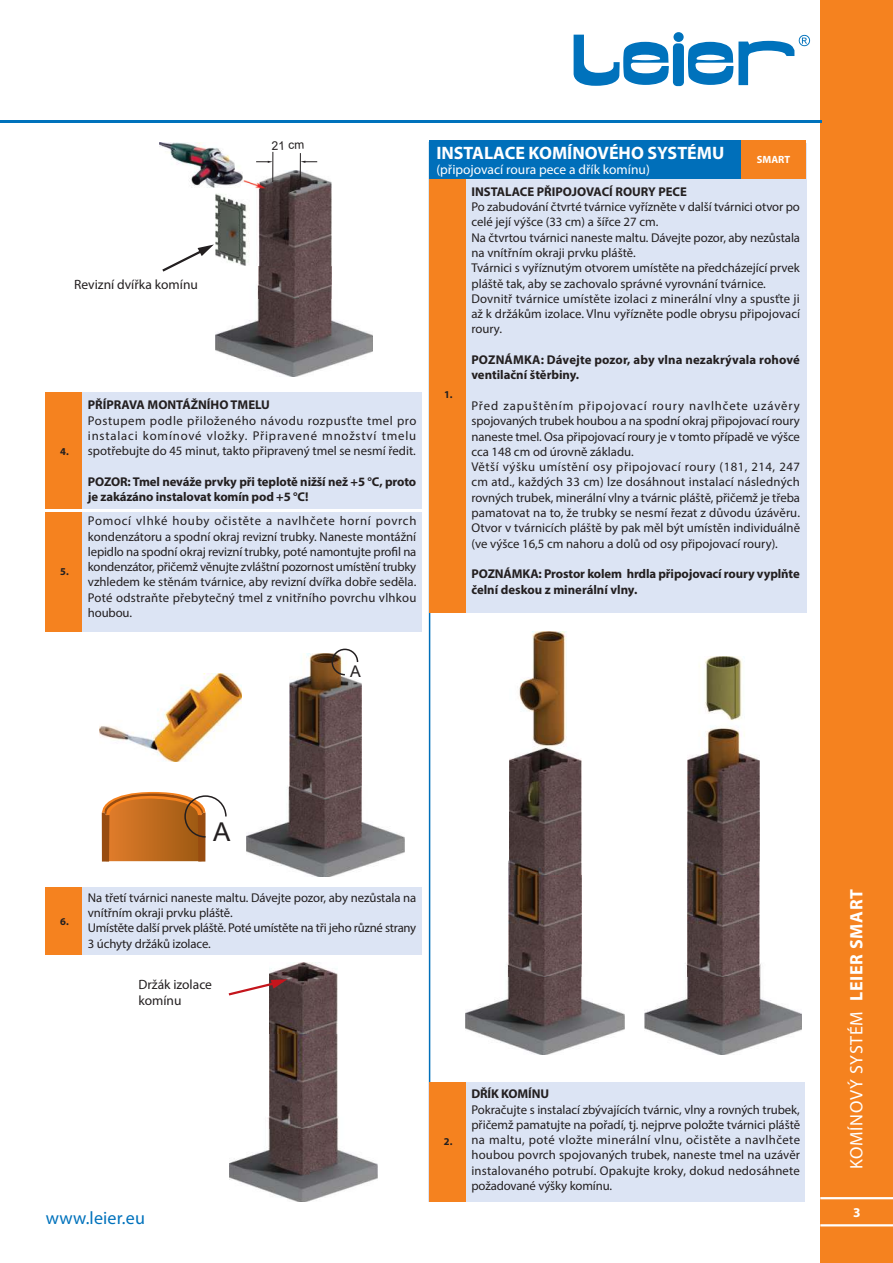
<style>
.page{position:relative;width:893px;height:1263px;background:#fff}
.page>*{position:absolute;margin:0;border:0;box-sizing:border-box;transform-origin:0 0}
.t1{font:25.95px "Arial";color:#231f20}
.t2{font:700 18px "Myriad Pro";color:#fff}
.t3{font:18px "Myriad Pro";letter-spacing:.04em;color:#fff}
.t4{font:18px "Myriad Pro";letter-spacing:.01em;color:#0072bc}
.t5{font:16.05px "Arial";color:#231f20}
.t6{font:13.5px/15.3px "Myriad Pro";color:#231f20}
.t7{font:13.5px "Myriad Pro";color:#fff}
.t8{font:700 13.5px "Myriad Pro";color:#fff}
.t9{font:12.75px/15.3px "Myriad Pro";color:#231f20}
.t10{font:700 12.75px/15.3px "Myriad Pro";letter-spacing:-.01em;color:#231f20}
.t11{font:700 12.75px/15.3px "Myriad Pro";letter-spacing:.01em;color:#231f20}
.t12{font:12px "Arial";color:#231f20}
.t13{font:700 10.5px "Myriad Pro";color:#231f20}
.t14{font:700 10.5px "Myriad Pro";color:#fff}
.s1{font-weight:700}
</style>
<div class="page">
<div style="left:821px;top:0;width:72px;height:1263px;background:#f5821f"></div>
<svg style="left:573px;top:32px;width:237px;height:54px"></svg>
<hr style="left:820px;top:1197px;width:73px;height:2px;background:#fff">
<hr style="left:820px;top:1224px;width:73px;height:2px;background:#fff">
<hr style="left:429px;top:142px;width:1px;height:1057px;background:#006fba">
<hr style="left:0;top:121px;width:821px;height:2px;background:#0072bc">
<div style="left:431px;top:143px;width:376px;height:469px;background:#dce4f4"></div>
<div style="left:429px;top:140px;width:312px;height:39px;background:#006fba"></div>
<div style="left:741px;top:140px;width:65px;height:39px;background:#f5821f"></div>
<div style="left:429px;top:179px;width:37px;height:433px;background:#f5821f"></div>
<div style="left:45px;top:393px;width:376px;height:116px;background:#dce4f4"></div>
<div style="left:45px;top:393px;width:37px;height:116px;background:#f5821f"></div>
<img style="left:216px;top:273px;width:157px;height:103px">
<img style="left:259px;top:297px;width:72px;height:1px">
<img style="left:259px;top:266px;width:72px;height:31px">
<img style="left:215px;top:170px;width:116px;height:96px">
<img style="left:160px;top:143px;width:82px;height:45px">
<img style="left:243px;top:180px;width:22px;height:9px">
<svg style="left:162px;top:244px;width:52px;height:28px"></svg>
<hr style="left:272px;top:152px;width:1px;height:30px;background:#231f20">
<svg style="left:256px;top:161px;width:17px;height:2px"></svg>
<svg style="left:300px;top:153px;width:17px;height:26px"></svg>
<div style="left:45px;top:512px;width:376px;height:119px;background:#dce4f4"></div>
<div style="left:45px;top:512px;width:37px;height:119px;background:#f5821f"></div>
<img style="left:246px;top:786px;width:158px;height:91px">
<img style="left:289px;top:798px;width:73px;height:1px">
<img style="left:289px;top:767px;width:73px;height:31px">
<img style="left:289px;top:753px;width:73px;height:14px">
<img style="left:100px;top:674px;width:142px;height:87px">
<img style="left:289px;top:653px;width:73px;height:100px">
<svg style="left:331px;top:648px;width:28px;height:28px"></svg>
<svg style="left:102px;top:792px;width:125px;height:69px"></svg>
<img style="left:229px;top:1105px;width:148px;height:96px">
<img style="left:270px;top:1127px;width:67px;height:2px">
<img style="left:270px;top:1098px;width:67px;height:29px">
<img style="left:270px;top:1085px;width:67px;height:13px">
<img style="left:270px;top:1033px;width:67px;height:52px">
<img style="left:270px;top:1031px;width:68px;height:2px">
<img style="left:270px;top:962px;width:68px;height:69px">
<div style="left:45px;top:887px;width:376px;height:68px;background:#dce4f4"></div>
<div style="left:45px;top:887px;width:37px;height:68px;background:#f5821f"></div>
<svg style="left:228px;top:979px;width:59px;height:18px"></svg>
<img style="left:466px;top:951px;width:158px;height:103px">
<img style="left:509px;top:975px;width:72px;height:2px">
<img style="left:509px;top:944px;width:72px;height:31px">
<img style="left:509px;top:930px;width:72px;height:14px">
<img style="left:509px;top:875px;width:72px;height:55px">
<img style="left:509px;top:873px;width:72px;height:2px">
<img style="left:509px;top:849px;width:72px;height:24px">
<img style="left:509px;top:632px;width:72px;height:217px">
<img style="left:644px;top:951px;width:158px;height:103px">
<img style="left:687px;top:975px;width:72px;height:2px">
<img style="left:687px;top:944px;width:72px;height:31px">
<img style="left:687px;top:930px;width:72px;height:14px">
<img style="left:687px;top:875px;width:72px;height:55px">
<img style="left:687px;top:873px;width:73px;height:2px">
<img style="left:687px;top:845px;width:73px;height:28px">
<img style="left:687px;top:657px;width:73px;height:188px">
<div style="left:429px;top:1082px;width:376px;height:119px;background:#dce4f4"></div>
<div style="left:429px;top:1082px;width:37px;height:119px;background:#f5821f"></div>
<p class="t6" style="left:74px;top:277px;width:125px">Revizní dvířka komínu</p>
<p class="t12" style="left:271px;top:139px;width:34px;rotate:-2deg">21 cm</p>
<p class="t13" style="left:60px;top:445px;width:10px">4.</p>
<p class="t13" style="left:60px;top:566px;width:10px">5.</p>
<p class="t10" style="left:88px;top:397px;width:184px">PŘÍPRAVA MONTÁŽNÍHO TMELU</p>
<p class="t9" style="left:88px;top:413px;width:330px;text-align:justify">Postupem podle přiloženého návodu rozpusťte tmel pro instalaci komínové vložky. Připravené množství tmelu spotřebujte do 45 minut, takto připravený tmel se nesmí ředit.</p>
<p class="t10" style="left:88px;top:474px;width:330px">POZOR: Tmel neváže prvky při teplotě nižší než +5 °C, proto je zakázáno instalovat komín pod +5 °C!</p>
<p class="t9" style="left:88px;top:514px;width:330px;text-align:justify">Pomocí vlhké houby očistěte a navlhčete horní povrch kondenzátoru a spodní okraj revizní trubky. Naneste montážní lepidlo na spodní okraj revizní trubky, poté namontujte profil na kondenzátor, přičemž věnujte zvláštní pozornost umístění trubky vzhledem ke stěnám tvárnice, aby revizní dvířka dobře seděla.<br>Poté odstraňte přebytečný tmel z vnitřního povrchu vlhkou houbou.</p>
<p class="t5" style="left:350px;top:662px;width:12px">A</p>
<h2 class="t2" style="left:436px;top:143px;width:289px">INSTALACE KOMÍNOVÉHO SYSTÉMU</h2>
<p class="t7" style="left:436px;top:163px;width:215px">(připojovací roura pece a dřík komínu)</p>
<p class="t14" style="left:757px;top:154px;width:35px">SMART</p>
<p class="t13" style="left:444px;top:389px;width:10px">1.</p>
<p class="t10" style="left:471px;top:184px;width:217px">INSTALACE PŘIPOJOVACÍ ROURY PECE</p>
<p class="t9" style="left:471px;top:200px;width:330px">Po zabudování čtvrté tvárnice vyřízněte v další tvárnici otvor po celé její výšce (33 cm) a šířce 27 cm.<br>Na čtvrtou tvárnici naneste maltu. Dávejte pozor, aby nezůstala na vnítřním okraji prvku pláště.<br>Tvárnici s vyříznutým otvorem umístěte na předcházející prvek pláště tak, aby se zachovalo správné vyrovnání tvárnice.<br>Dovnitř tvárnice umístěte izolaci z minerální vlny a spusťte ji až k držákům izolace. Vlnu vyřízněte podle obrysu připojovací roury.</p>
<p class="t11" style="left:471px;top:352px;width:330px">POZNÁMKA: Dávejte pozor, aby vlna nezakrývala rohové ventilační štěrbiny.</p>
<p class="t9" style="left:471px;top:398px;width:330px">Před zapuštěním připojovací roury navlhčete uzávěry spojovaných trubek houbou a na spodní okraj připojovací roury naneste tmel. Osa připojovací roury je v tomto případě ve výšce cca 148 cm od úrovně základu.<br>Větší výšku umístění osy připojovací roury (181, 214, 247 cm atd., každých 33 cm) lze dosáhnout instalací následných rovných trubek, minerální vlny a tvárnic pláště, přičemž je třeba pamatovat na to, že trubky se nesmí řezat z důvodu úzávěru.<br>Otvor v tvárnicích pláště by pak měl být umístěn individuálně (ve výšce 16,5 cm nahoru a dolů od osy připojovací roury).</p>
<p class="t10" style="left:471px;top:566px;width:330px">POZNÁMKA: Prostor kolem hrdla připojovací roury vyplňte čelní deskou z minerální vlny.</p>
<h1 class="t1" style="left:213px;top:816px;width:19px">A</h1>
<p class="t13" style="left:60px;top:915px;width:10px">6.</p>
<p class="t9" style="left:88px;top:890px;width:330px">Na třetí tvárnici naneste maltu. Dávejte pozor, aby nezůstala na vnítřním okraji prvku pláště.<br>Umístěte další prvek pláště. Poté umístěte na tři jeho různé strany 3 úchyty držáků izolace.</p>
<p class="t6" style="left:138px;top:978px;width:75px">Držák izolace komínu</p>
<h2 class="t4" style="left:46px;top:1209px;width:101px">www.leier.eu</h2>
<p class="t13" style="left:444px;top:1136px;width:10px">2.</p>
<p class="t10" style="left:471px;top:1086px;width:79px">DŘÍK KOMÍNU</p>
<p class="t9" style="left:471px;top:1102px;width:330px;text-align:justify">Pokračujte s instalací zbývajících tvárnic, vlny a rovných trubek, přičemž pamatujte na pořadí, tj. nejprve položte tvárnici pláště na maltu, poté vložte minerální vlnu, očistěte a navlhčete houbou povrch spojovaných trubek, naneste tmel na uzávěr instalovaného potrubí. Opakujte kroky, dokud nedosáhnete požadované výšky komínu.</p>
<h2 class="t3" style="left:848px;top:1169px;width:282px;rotate:-90deg">KOMÍNOVÝ SYSTÉM <span class="s1">LEIER SMART</span></h2>
<p class="t8" style="left:853px;top:1205px;width:9px">3</p>
</div>
